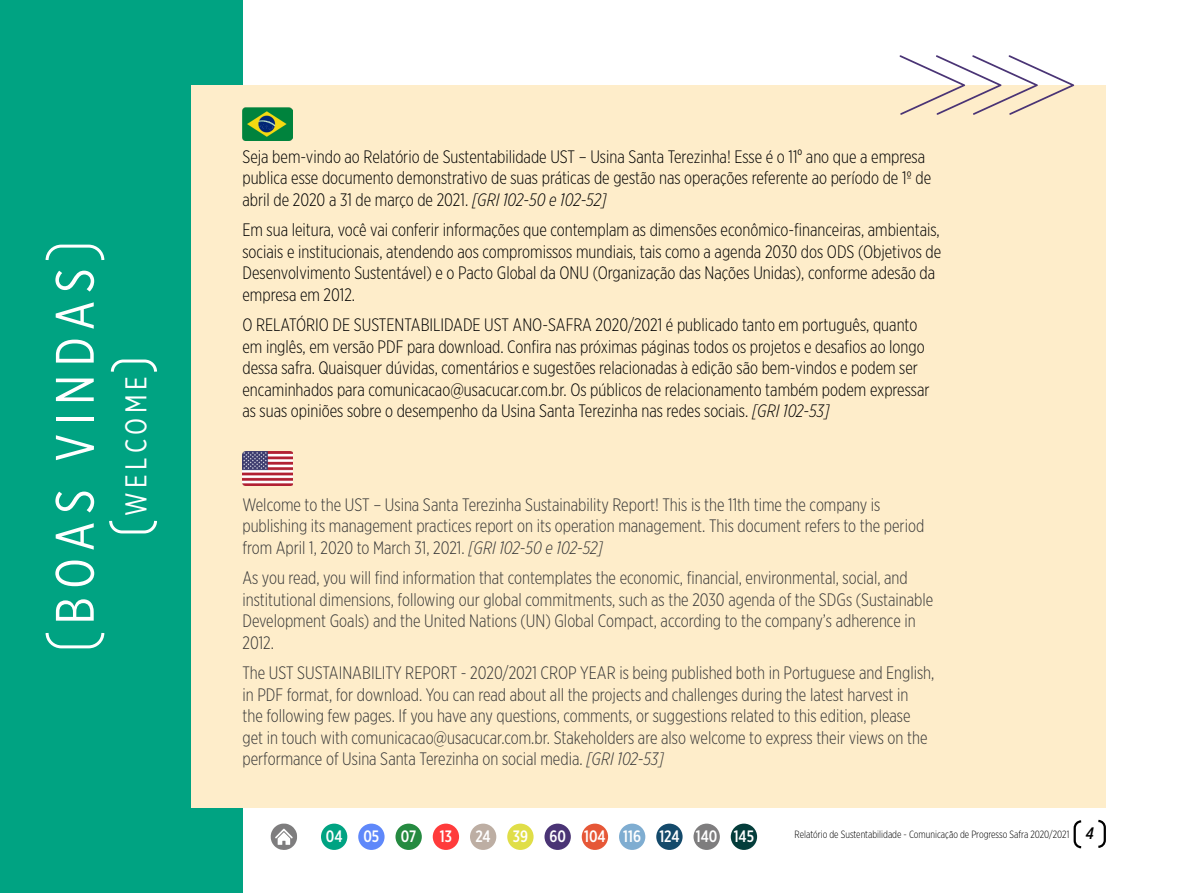
<style>
.page{position:relative;width:1191px;height:893px;background:#fff}
.page>*{position:absolute;margin:0;border:0;box-sizing:border-box;transform-origin:0 0}
.t1{font:54px "Gotham X Narrow";letter-spacing:.155em;color:#fff}
.t2{font:30px "Gotham X Narrow";letter-spacing:.16em;color:#fff}
.t3{font:300 18px/21.6px "Gotham X Narrow";color:#000}
.t4{font:300 18px/21.6px "Gotham X Narrow";color:#383838}
.t5{font:500 16.5px "Gotham X Narrow";color:#fff}
.t6{font:300 10.5px "Gotham X Narrow";color:#000}
.s1{font-style:italic}
.s2{font-weight:500;font-style:italic;font-size:16.5px}
</style>
<div class="page">
<div style="left:321px;top:824px;width:26px;height:26px;background:#00a382;border-radius:50%"></div>
<div style="left:358px;top:824px;width:26px;height:26px;background:#5f88fa;border-radius:50%"></div>
<div style="left:395px;top:824px;width:27px;height:26px;background:#258a40;border-radius:50%"></div>
<div style="left:433px;top:824px;width:26px;height:26px;background:#ff3b3b;border-radius:50%"></div>
<div style="left:470px;top:824px;width:26px;height:26px;background:#bdaea3;border-radius:50%"></div>
<div style="left:507px;top:824px;width:26px;height:26px;background:#e0de48;border-radius:50%"></div>
<div style="left:544px;top:824px;width:27px;height:26px;background:#4a3475;border-radius:50%"></div>
<div style="left:582px;top:824px;width:26px;height:26px;background:#e65737;border-radius:50%"></div>
<div style="left:619px;top:824px;width:26px;height:26px;background:#7fadd1;border-radius:50%"></div>
<div style="left:656px;top:824px;width:26px;height:26px;background:#144a6b;border-radius:50%"></div>
<div style="left:693px;top:824px;width:27px;height:26px;background:#7e7d7e;border-radius:50%"></div>
<div style="left:731px;top:824px;width:26px;height:26px;background:#043d3b;border-radius:50%"></div>
<div style="left:0;top:0;width:242px;height:893px;background:#00a382"></div>
<div style="left:191px;top:85px;width:915px;height:723px;background:#feedca"></div>
<svg style="left:899px;top:55px;width:175px;height:60px"></svg>
<svg style="left:271px;top:824px;width:26px;height:26px"></svg>
<svg style="left:45px;top:633px;width:60px;height:16px"></svg>
<svg style="left:45px;top:244px;width:60px;height:16px"></svg>
<svg style="left:109px;top:520px;width:48px;height:14px"></svg>
<svg style="left:110px;top:359px;width:47px;height:13px"></svg>
<img style="left:242px;top:107px;width:51px;height:33px">
<img style="left:242px;top:452px;width:51px;height:33px">
<svg style="left:1073px;top:819px;width:33px;height:30px"></svg>
<h1 class="t1" style="left:43px;top:624px;width:357px;rotate:-90deg">BOAS VINDAS</h1>
<h2 class="t2" style="left:118px;top:516px;width:141px;rotate:-90deg">WELCOME</h2>
<p class="t3" style="left:242px;top:145px;width:690px">Seja bem-vindo ao Relatório de Sustentabilidade UST – Usina Santa Terezinha! Esse é o 11<sup>o</sup> ano que a empresa publica esse documento demonstrativo de suas práticas de gestão nas operações referente ao período de 1º de abril de 2020 a 31 de março de 2021. <span class="s1">[GRI 102-50 e 102-52]</span></p>
<p class="t3" style="left:242px;top:219px;width:700px">Em sua leitura, você vai conferir informações que contemplam as dimensões econômico-financeiras, ambientais, sociais e institucionais, atendendo aos compromissos mundiais, tais como a agenda 2030 dos ODS (Objetivos de Desenvolvimento Sustentável) e o Pacto Global da ONU (Organização das Nações Unidas), conforme adesão da empresa em 2012.</p>
<p class="t3" style="left:242px;top:314px;width:688px">O RELATÓRIO DE SUSTENTABILIDADE UST ANO-SAFRA 2020/2021 é publicado tanto em português, quanto em inglês, em versão PDF para download. Confira nas próximas páginas todos os projetos e desafios ao longo dessa safra. Quaisquer dúvidas, comentários e sugestões relacionadas à edição são bem-vindos e podem ser encaminhados para comunicacao@usacucar.com.br. Os públicos de relacionamento também podem expressar as suas opiniões sobre o desempenho da Usina Santa Terezinha nas redes sociais. <span class="s1">[GRI 102-53]</span></p>
<p class="t4" style="left:242px;top:493px;width:683px">Welcome to the UST – Usina Santa Terezinha Sustainability Report! This is the 11th time the company is publishing its management practices report on its operation management. This document refers to the period from April 1, 2020 to March 31, 2021. <span class="s1">[GRI 102-50 e 102-52]</span></p>
<p class="t4" style="left:242px;top:567px;width:692px">As you read, you will find information that contemplates the economic, financial, environmental, social, and institutional dimensions, following our global commitments, such as the 2030 agenda of the SDGs (Sustainable Development Goals) and the United Nations (UN) Global Compact, according to the company’s adherence in 2012.</p>
<p class="t4" style="left:242px;top:662px;width:693px">The UST SUSTAINABILITY REPORT - 2020/2021 CROP YEAR is being published both in Portuguese and English, in PDF format, for download. You can read about all the projects and challenges during the latest harvest in<br>the following few pages. If you have any questions, comments, or suggestions related to this edition, please get in touch with comunicacao@usacucar.com.br. Stakeholders are also welcome to express their views on the performance of Usina Santa Terezinha on social media. <span class="s1">[GRI 102-53]</span></p>
<p class="t5" style="left:326px;top:826px;width:18px">04</p>
<p class="t5" style="left:363px;top:826px;width:17px">05</p>
<p class="t5" style="left:401px;top:826px;width:17px">07</p>
<p class="t5" style="left:440px;top:826px;width:14px">13</p>
<p class="t5" style="left:475px;top:826px;width:17px">24</p>
<p class="t5" style="left:513px;top:826px;width:17px">39</p>
<p class="t5" style="left:549px;top:826px;width:206px">60 104 116 124 140 145</p>
<p class="t6" style="left:794px;top:828px;width:301px">Relatório de Sustentabilidade - Comunicação de Progresso Safra 2020/2021 <span class="s2">4</span></p>
</div>
